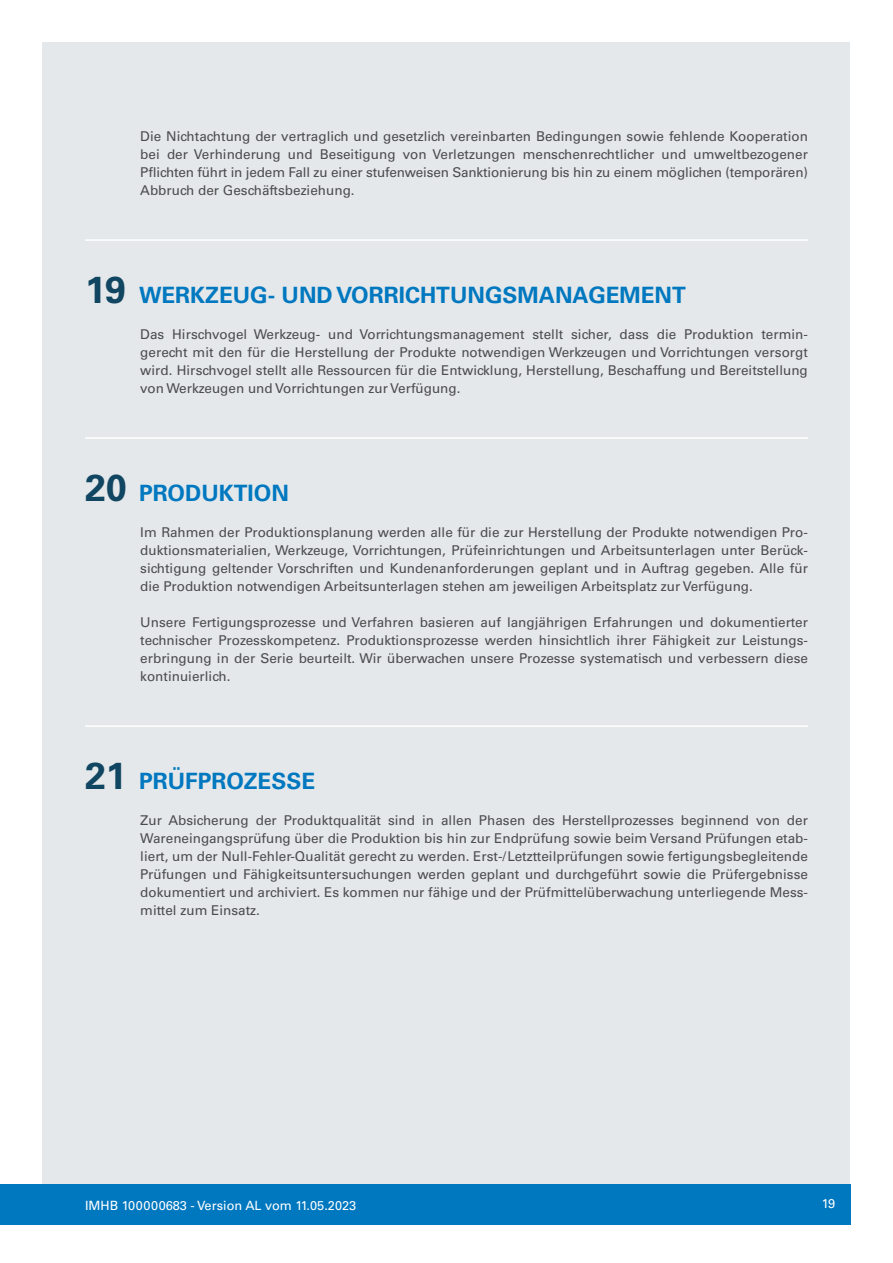
<style>
.page{position:relative;width:893px;height:1263px;background:#fff}
.page>*{position:absolute;margin:0;border:0;box-sizing:border-box;transform-origin:0 0}
.t1{font:700 22.5px "Univers LT Pro 65";color:#0078c0}
.t2{font:13.5px/18px "Univers LT Pro 55 Roman";color:#4b4c4d;text-align:justify}
.t3{font:12.75px "Univers LT Pro 55 Roman";color:#fff}
.s1{font-size:37.5px;color:#104661}
</style>
<div class="page">
<div style="left:43px;top:43px;width:807px;height:1180px;background:#e5e8ea"></div>
<div style="left:0;top:1184px;width:850px;height:41px;background:#0078c0"></div>
<hr style="left:85px;top:239px;width:723px;height:2px;background:#fff">
<hr style="left:85px;top:437px;width:723px;height:2px;background:#fff">
<hr style="left:85px;top:725px;width:723px;height:2px;background:#fff">
<p class="t2" style="left:140px;top:127px;width:669px">Die Nichtachtung der vertraglich und gesetzlich vereinbarten Bedingungen sowie fehlende Kooperation bei der Verhinderung und Beseitigung von Verletzungen menschenrechtlicher und umweltbezogener Pflichten führt in jedem Fall zu einer stufenweisen Sanktionierung bis hin zu einem möglichen (temporären)<br>Abbruch der Geschäftsbeziehung.</p>
<h1 class="t1" style="left:85px;top:279px;width:602px"><span class="s1">19</span> WERKZEUG- UND VORRICHTUNGSMANAGEMENT</h1>
<p class="t2" style="left:140px;top:325px;width:669px">Das Hirschvogel Werkzeug- und Vorrichtungsmanagement stellt sicher, dass die Produktion termin&shy;gerecht mit den für die Herstellung der Produkte notwendigen Werkzeugen und Vorrichtungen versorgt wird. Hirschvogel stellt alle Ressourcen für die Entwicklung, Herstellung, Beschaffung und Bereitstellung von Werkzeugen und Vorrichtungen zur Verfügung.</p>
<h1 class="t1" style="left:85px;top:477px;width:205px"><span class="s1">20</span> PRODUKTION</h1>
<p class="t2" style="left:140px;top:523px;width:669px">Im Rahmen der Produktionsplanung werden alle für die zur Herstellung der Produkte notwendigen Pro&shy;duktionsmaterialien, Werkzeuge, Vorrichtungen, Prüfeinrichtungen und Arbeitsunterlagen unter Berück&shy;sichtigung geltender Vorschriften und Kundenanforderungen geplant und in Auftrag gegeben. Alle für die Produktion notwendigen Arbeitsunterlagen stehen am jeweiligen Arbeitsplatz zur Verfügung.</p>
<p class="t2" style="left:140px;top:613px;width:669px">Unsere Fertigungsprozesse und Verfahren basieren auf langjährigen Erfahrungen und dokumentierter technischer Prozesskompetenz. Produktionsprozesse werden hinsichtlich ihrer Fähigkeit zur Leistungs&shy;erbringung in der Serie beurteilt. Wir überwachen unsere Prozesse systematisch und verbessern diese kontinuierlich.</p>
<h1 class="t1" style="left:85px;top:765px;width:232px"><span class="s1">21</span> PRÜFPROZESSE</h1>
<p class="t2" style="left:140px;top:811px;width:669px">Zur Absicherung der Produktqualität sind in allen Phasen des Herstellprozesses beginnend von der Wareneingangsprüfung über die Produktion bis hin zur Endprüfung sowie beim Versand Prüfungen etab&shy;liert, um der Null-Fehler-Qualität gerecht zu werden. Erst-/Letztteilprüfungen sowie fertigungsbegleitende Prüfungen und Fähigkeitsuntersuchungen werden geplant und durchgeführt sowie die Prüfergebnisse dokumentiert und archiviert. Es kommen nur fähige und der Prüfmittelüberwachung unterliegende Mess&shy;mittel zum Einsatz.</p>
<p class="t3" style="left:85px;top:1196px;width:273px">IMHB 100000683 - Version AL vom 11.05.2023</p>
<p class="t3" style="left:822px;top:1194px;width:15px">19</p>
</div>
